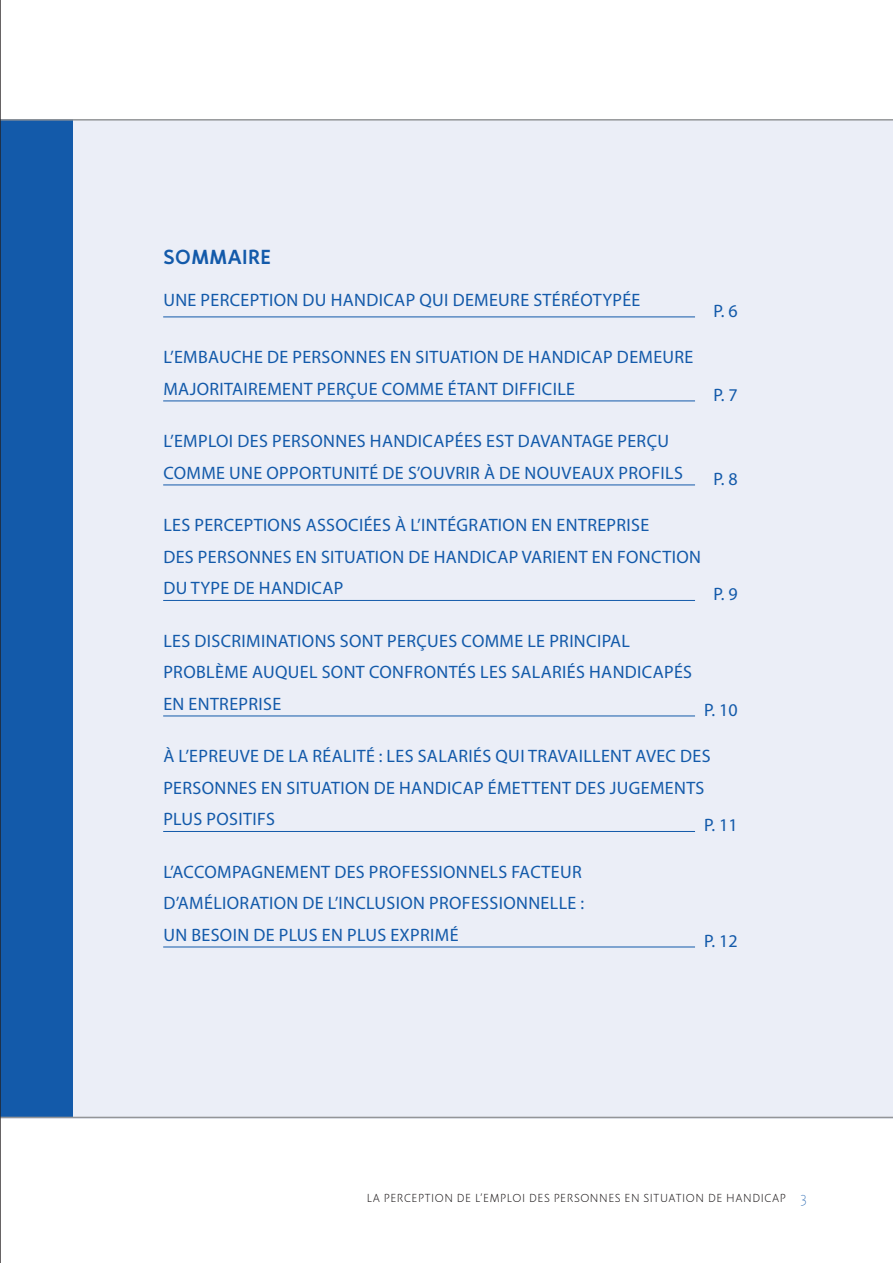
<style>
.page{position:relative;width:893px;height:1263px;background:#fff}
.page>*{position:absolute;margin:0;border:0;box-sizing:border-box;transform-origin:0 0}
.t1{font:21px "Instant W01 4 Slow";letter-spacing:.02em;color:#135aaa}
.t2{font:18px/31.5px "Myriad Pro";letter-spacing:.02em;color:#135aaa}
.t3{font:12px "Instant W01 2 Quick";letter-spacing:.05em;color:#231f20}
.s1{font-family:"Instant W01 1 Vivid";font-size:15px;color:#135aaa}
</style>
<div class="page">
<div style="left:0;top:120px;width:893px;height:998px;background:#ebeef7"></div>
<div style="left:0;top:119px;width:72px;height:998px;background:#135aaa"></div>
<hr style="left:0;top:119px;width:893px;height:2px;background:#939598">
<hr style="left:163px;top:317px;width:532px;height:1px;background:#135aaa">
<hr style="left:163px;top:401px;width:532px;height:1px;background:#135aaa">
<hr style="left:163px;top:485px;width:532px;height:1px;background:#135aaa">
<hr style="left:163px;top:600px;width:532px;height:1px;background:#135aaa">
<hr style="left:163px;top:716px;width:532px;height:1px;background:#135aaa">
<hr style="left:163px;top:831px;width:532px;height:1px;background:#135aaa">
<hr style="left:163px;top:947px;width:532px;height:1px;background:#135aaa">
<hr style="left:0;top:1117px;width:893px;height:1px;background:#939598">
<hr style="left:0;top:0;width:1px;height:1263px;background:#231f20">
<p class="t1" style="left:163px;top:245px;width:109px">SOMMAIRE</p>
<p class="t2" style="left:163px;top:284px;width:479px">UNE PERCEPTION DU HANDICAP QUI DEMEURE STÉRÉOTYPÉE</p>
<p class="t2" style="left:163px;top:341px;width:532px">L’EMBAUCHE DE PERSONNES EN SITUATION DE HANDICAP DEMEURE<br>MAJORITAIREMENT PERÇUE COMME ÉTANT DIFFICILE</p>
<p class="t2" style="left:163px;top:425px;width:521px">L’EMPLOI DES PERSONNES HANDICAPÉES EST DAVANTAGE PERÇU<br>COMME UNE OPPORTUNITÉ DE S’OUVRIR À DE NOUVEAUX PROFILS</p>
<p class="t2" style="left:163px;top:509px;width:539px">LES PERCEPTIONS ASSOCIÉES À L’INTÉGRATION EN ENTREPRISE<br>DES PERSONNES EN SITUATION DE HANDICAP VARIENT EN FONCTION<br>DU TYPE DE HANDICAP</p>
<p class="t2" style="left:713px;top:294px;width:26px">P. 6</p>
<p class="t2" style="left:713px;top:378px;width:26px">P. 7</p>
<p class="t2" style="left:713px;top:462px;width:26px">P. 8</p>
<p class="t2" style="left:713px;top:578px;width:26px">P. 9</p>
<p class="t2" style="left:163px;top:624px;width:530px">LES DISCRIMINATIONS SONT PERÇUES COMME LE PRINCIPAL<br>PROBLÈME AUQUEL SONT CONFRONTÉS LES SALARIÉS HANDICAPÉS<br>EN ENTREPRISE</p>
<p class="t2" style="left:704px;top:693px;width:35px">P. 10</p>
<p class="t2" style="left:163px;top:740px;width:549px">À L’EPREUVE DE LA RÉALITÉ : LES SALARIÉS QUI TRAVAILLENT AVEC DES<br>PERSONNES EN SITUATION DE HANDICAP ÉMETTENT DES JUGEMENTS<br>PLUS POSITIFS</p>
<p class="t2" style="left:704px;top:809px;width:35px">P. 11</p>
<p class="t2" style="left:163px;top:855px;width:422px">L’ACCOMPAGNEMENT DES PROFESSIONNELS FACTEUR<br>D’AMÉLIORATION DE L’INCLUSION PROFESSIONNELLE :<br>UN BESOIN DE PLUS EN PLUS EXPRIMÉ</p>
<p class="t2" style="left:704px;top:924px;width:35px">P. 12</p>
<p class="t3" style="left:367px;top:1192px;width:441px">LA PERCEPTION DE L’EMPLOI DES PERSONNES EN SITUATION DE HANDICAP <span class="s1">3</span></p>
</div>
